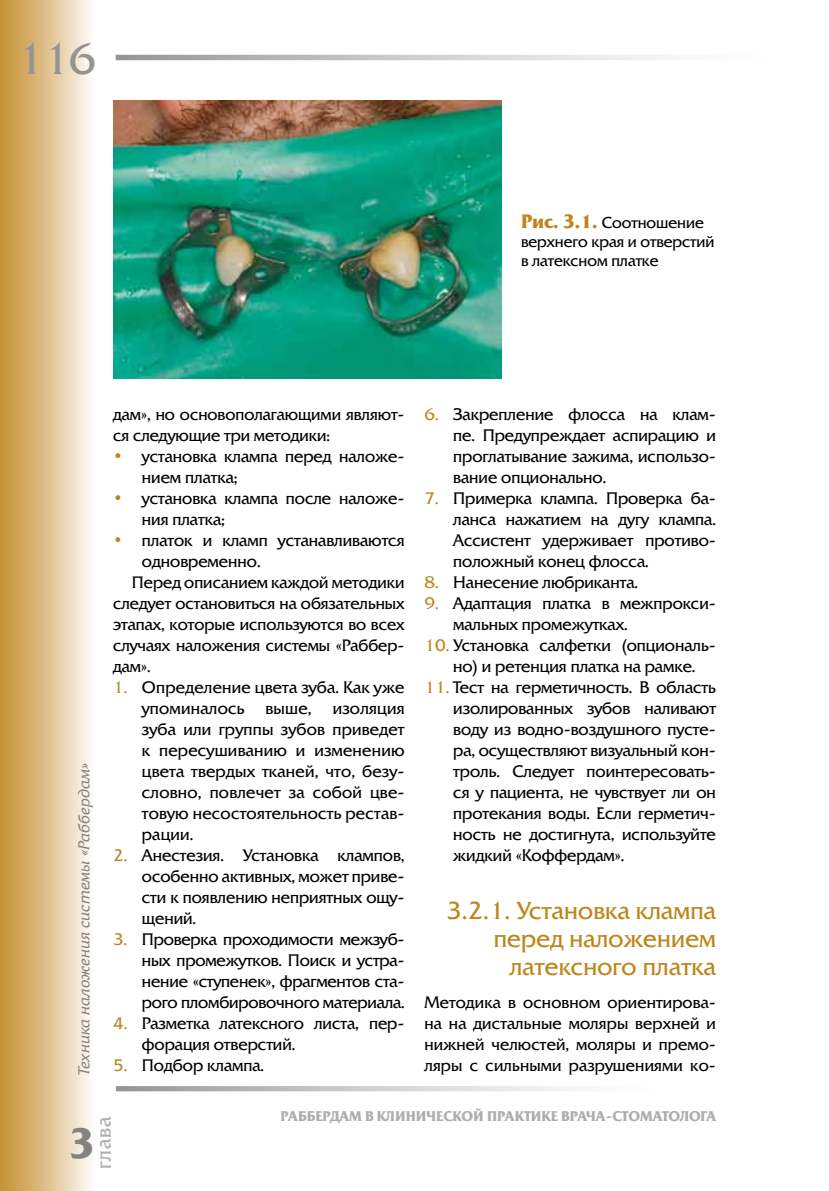
<style>
.page{position:relative;width:829px;height:1191px;background:#fff}
.page>*{position:absolute;margin:0;border:0;box-sizing:border-box;transform-origin:0 0}
.t1{font:43.75px "Friz Quadrata C";color:#939594}
.t2{font:700 42px "Friz Quadrata C";color:#838382}
.t3{font:24.5px/28px "Friz Quadrata C";letter-spacing:.01em;color:#be851c;text-align:right}
.t4{font:21px "Friz Quadrata C";color:#acafb2}
.t5{font:16.62px/21px "Friz Quadrata C";color:#000;text-align:justify}
.t6{font:16.45px/21px "Friz Quadrata C";color:#000;text-align:justify}
.t7{font:15.75px/19.1px "Friz Quadrata C";color:#000}
.t8{font:italic 15.75px "Friz Quadrata C";letter-spacing:.01em;color:#838382}
.t9{font:700 14px "Friz Quadrata C";color:#acafb2}
.s1{font-weight:700;font-size:19.25px;color:#be851c}
.s2{color:#be851c}
</style>
<div class="page">
<svg style="left:116px;top:1086px;width:452px;height:5px;background:#c9c8c8"></svg>
<div style="left:0;top:0;width:94px;height:1191px;background:linear-gradient(to right,#c58e2c,#fcf8f4)"></div>
<svg style="left:116px;top:55px;width:545px;height:5px;background:#c8c7c7"></svg>
<img style="left:113px;top:101px;width:388px;height:277px">
<h1 class="t1" style="left:17px;top:34px;width:81px">116</h1>
<p class="t7" style="left:521px;top:213px;width:195px"><span class="s1">Рис. 3.1.</span> Соотношение верхнего края и отверстий в латексном платке</p>
<p class="t8" style="left:75px;top:1076px;width:314px;rotate:-90deg">Техника наложения системы «Раббердам»</p>
<p class="t6" style="left:113px;top:404px;width:293px">дам», но основополагающими являют&shy;ся следующие три методики:</p>
<p class="t5" style="left:142px;top:446px;width:264px;text-align:left">установка клампа перед наложе&shy;нием платка;<br>установка клампа после наложе&shy;ния платка;<br>платок и кламп устанавливаются одновременно.</p>
<p class="t6" style="left:113px;top:572px;width:293px;text-indent:19px">Перед описанием каждой методики следует остановиться на обязательных этапах, которые используются во всех случаях наложения системы «Раббер&shy;дам».</p>
<p class="t5" style="left:142px;top:677px;width:264px;text-indent:-29px"><span class="s2">1.</span> Определение цвета зуба. Как уже упоминалось</p>
<p class="t5" style="left:142px;top:698px;width:264px;text-indent:191px">изоляция зуба или группы зубов приведет к пересушиванию и изменению цвета твердых тканей, что, безу&shy;словно, повлечет за собой цве&shy;товую несостоятельность рестав&shy;рации.</p>
<p class="t5" style="left:142px;top:845px;width:264px;text-indent:-29px"><span class="s2">2.</span> Анестезия. Установка клампов, особенно активных, может приве&shy;сти к появлению неприятных ощу&shy;щений.</p>
<p class="t5" style="left:142px;top:929px;width:264px;text-indent:-29px"><span class="s2">3.</span> Проверка проходимости межзуб&shy;ных промежутков. Поиск и устра&shy;нение «ступенек», фрагментов ста&shy;рого пломбировочного материала.</p>
<p class="t5" style="left:142px;top:1013px;width:264px;text-indent:-29px"><span class="s2">4.</span> Разметка латексного листа, пер&shy;форация отверстий.</p>
<p class="t5" style="left:113px;top:1055px;width:152px"><span class="s2">5.</span> Подбор клампа.</p>
<p class="t5" style="left:265px;top:698px;width:48px">выше,</p>
<p class="t5" style="left:453px;top:404px;width:264px;text-indent:-29px"><span class="s2">6.</span> Закрепление флосса на клам&shy;пе. Предупреждает аспирацию и проглатывание зажима, использо&shy;вание опционально.</p>
<p class="t5" style="left:453px;top:488px;width:264px;text-indent:-29px"><span class="s2">7.</span> Примерка клампа. Проверка ба&shy;ланса нажатием на дугу клампа.<br>Ассистент удерживает противо&shy;положный конец флосса.</p>
<p class="t5" style="left:424px;top:572px;width:215px"><span class="s2">8.</span> Нанесение любриканта.</p>
<p class="t5" style="left:453px;top:593px;width:264px;text-indent:-29px"><span class="s2">9.</span> Адаптация платка в межпрокси&shy;мальных промежутках.</p>
<p class="t5" style="left:424px;top:635px;width:293px;text-align:center"><span class="s2">10.</span> Установка салфетки (опциональ&shy;но) и ретенция платка на рамке.</p>
<p class="t5" style="left:453px;top:677px;width:264px;text-indent:-29px"><span class="s2">11.</span> Тест на герметичность. В область изолированных зубов наливают воду из водно-воздушного пусте&shy;ра, осуществляют визуальный кон&shy;троль. Следует поинтересовать&shy;ся у пациента, не чувствует ли он протекания воды. Если герметич&shy;ность не достигнута, используйте жидкий «Коффердам».</p>
<h3 class="t3" style="left:446px;top:897px;width:271px">3.2.1. Установка клампа перед наложением латексного платка</h3>
<p class="t6" style="left:424px;top:992px;width:293px">Методика в основном ориентирова&shy;на на дистальные моляры верхней и нижней челюстей, моляры и премо&shy;ляры с сильными разрушениями ко-</p>
<p class="t4" style="left:92px;top:1168px;width:55px;rotate:-90deg">глава</p>
<h2 class="t2" style="left:69px;top:1118px;width:28px">3</h2>
<p class="t9" style="left:280px;top:1108px;width:437px">РАББЕРДАМ В КЛИНИЧЕСКОЙ ПРАКТИКЕ ВРАЧА-СТОМАТОЛОГА</p>
</div>
